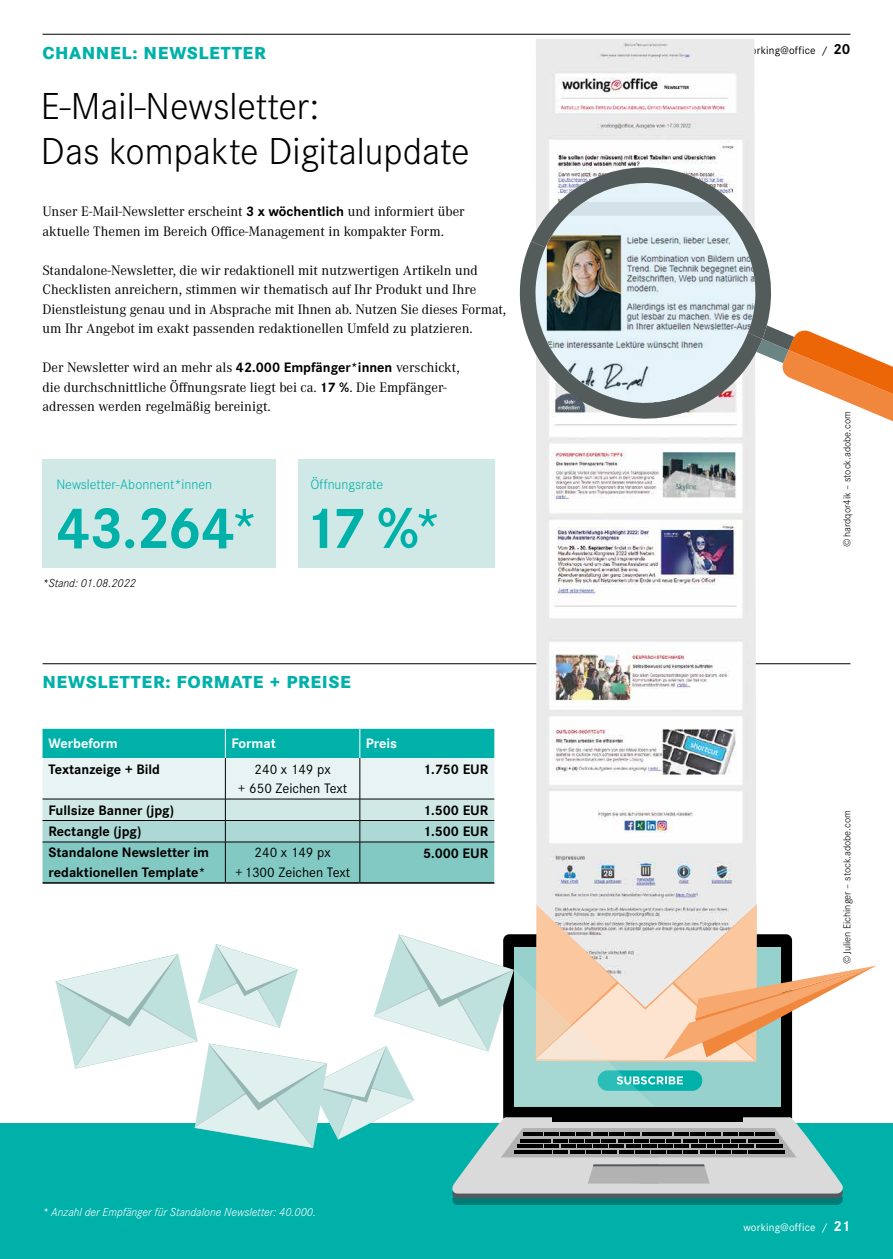
<style>
.page{position:relative;width:893px;height:1259px;background:#fff}
.page>*{position:absolute;margin:0;border:0;box-sizing:border-box;transform-origin:0 0}
.t1{font:700 60px "Corporate S";letter-spacing:-.035em;color:#00b1aa}
.t2{font:300 39px/45px "Corporate S";color:#000}
.t3{font:800 18px "Corporate S";letter-spacing:.035em;color:#00b1aa}
.t4{font:14.25px/19.5px "Corporate A";color:#000}
.t5{font:700 14.25px/19.5px "Corporate S";color:#000}
.t6{font:14.25px/19.5px "Corporate S";color:#000;text-align:center}
.t7{font:300 14.25px "Corporate S";color:#00b1aa}
.t8{font:700 14.25px "Corporate S";color:#fff}
.t9{font:italic 300 12px "Corporate S";color:#fff}
.t10{font:italic 300 12px "Corporate S";color:#000}
.t11{font:11.25px "Corporate S";letter-spacing:.015em;color:#fff}
.t12{font:11.25px "Corporate S";letter-spacing:.015em;color:#000}
.t13{font:300 10.5px "Corporate S";color:#000}
.s1{font-weight:700;font-size:15px}
.s2{font-family:"Corporate S";font-weight:700}
</style>
<div class="page">
<div style="left:0;top:1123px;width:893px;height:136px;background:#00b1aa"></div>
<hr style="left:43px;top:663px;width:807px;height:1px;background:#000">
<div style="left:43px;top:458px;width:233px;height:109px;background:#d0e9e7"></div>
<div style="left:298px;top:458px;width:196px;height:109px;background:#d0e9e7"></div>
<svg style="left:43px;top:729px;width:451px;height:153px;background:#91d1ce"></svg>
<hr style="left:43px;top:882px;width:182px;height:1px;background:#000">
<hr style="left:225px;top:882px;width:135px;height:1px;background:#000">
<hr style="left:360px;top:882px;width:134px;height:1px;background:#000">
<svg style="left:55px;top:904px;width:821px;height:301px"></svg>
<img style="left:536px;top:39px;width:220px;height:968px">
<hr style="left:43px;top:34px;width:807px;height:1px;background:#000">
<svg style="left:778px;top:330px;width:115px;height:92px"></svg>
<svg style="left:762px;top:329px;width:16px;height:32px"></svg>
<svg style="left:519px;top:241px;width:243px;height:195px"></svg>
<img style="left:531px;top:149px;width:244px;height:190px">
<p class="t3" style="left:43px;top:40px;width:225px">CHANNEL: NEWSLETTER</p>
<p class="t12" style="left:743px;top:43px;width:109px">working@office / <span class="s1">20</span></p>
<h2 class="t2" style="left:41px;top:82px;width:430px">E-Mail-Newsletter:<br>Das kompakte Digitalupdate</h2>
<p class="t4" style="left:43px;top:201px;width:424px">Unser E-Mail-Newsletter erscheint <span class="s2">3 x wöchentlich</span> und informiert über aktuelle Themen im Bereich Office-Management in kompakter Form.</p>
<p class="t4" style="left:43px;top:260px;width:465px">Standalone-Newsletter, die wir redaktionell mit nutzwertigen Artikeln und Checklisten anreichern, stimmen wir thematisch auf Ihr Produkt und Ihre Dienstleistung genau und in Absprache mit Ihnen ab. Nutzen Sie dieses Format, um Ihr Angebot im exakt passenden redaktionellen Umfeld zu platzieren.</p>
<p class="t4" style="left:43px;top:357px;width:419px">Der Newsletter wird an mehr als <span class="s2">42.000 Empfänger*innen</span> verschickt, die durchschnittliche Öffnungsrate liegt bei ca. <span class="s2">17 %</span>. Die Empfänger&shy;adressen werden regelmäßig bereinigt.</p>
<p class="t7" style="left:56px;top:475px;width:157px">Newsletter-Abonnent*innen</p>
<h1 class="t1" style="left:56px;top:486px;width:204px">43.264*</h1>
<p class="t10" style="left:43px;top:575px;width:95px">*Stand: 01.08.2022</p>
<p class="t7" style="left:310px;top:475px;width:74px">Öffnungsrate</p>
<h1 class="t1" style="left:303px;top:486px;width:141px">17 %*</h1>
<p class="t3" style="left:43px;top:670px;width:310px">NEWSLETTER: FORMATE + PREISE</p>
<p class="t8" style="left:49px;top:733px;width:71px">Werbeform</p>
<p class="t8" style="left:231px;top:733px;width:46px">Format</p>
<p class="t8" style="left:366px;top:733px;width:33px">Preis</p>
<p class="t5" style="left:49px;top:758px;width:113px">Textanzeige + Bild</p>
<p class="t6" style="left:238px;top:758px;width:111px">240 x 149 px<br>+ 650 Zeichen Text</p>
<p class="t5" style="left:423px;top:758px;width:67px">1.750 EUR</p>
<p class="t5" style="left:49px;top:799px;width:127px">Fullsize Banner (jpg)</p>
<p class="t5" style="left:423px;top:799px;width:67px">1.500 EUR</p>
<p class="t5" style="left:49px;top:821px;width:94px">Rectangle (jpg)</p>
<p class="t5" style="left:423px;top:821px;width:67px">1.500 EUR</p>
<p class="t5" style="left:49px;top:842px;width:162px">Standalone Newsletter im redaktionellen Template*</p>
<p class="t6" style="left:235px;top:842px;width:117px">240 x 149 px +1300 Zeichen Text</p>
<p class="t5" style="left:423px;top:842px;width:67px">5.000 EUR</p>
<p class="t9" style="left:43px;top:1205px;width:275px">* Anzahl der Empfänger für Standalone Newsletter: 40.000.</p>
<p class="t13" style="left:840px;top:547px;width:137px;rotate:-90deg">©hardqor4ik – stock.adobe.com</p>
<p class="t13" style="left:840px;top:963px;width:155px;rotate:-90deg">©Julien Eichinger – stock.adobe.com</p>
<p class="t11" style="left:743px;top:1219px;width:109px">working@office / <span class="s1">21</span></p>
</div>
